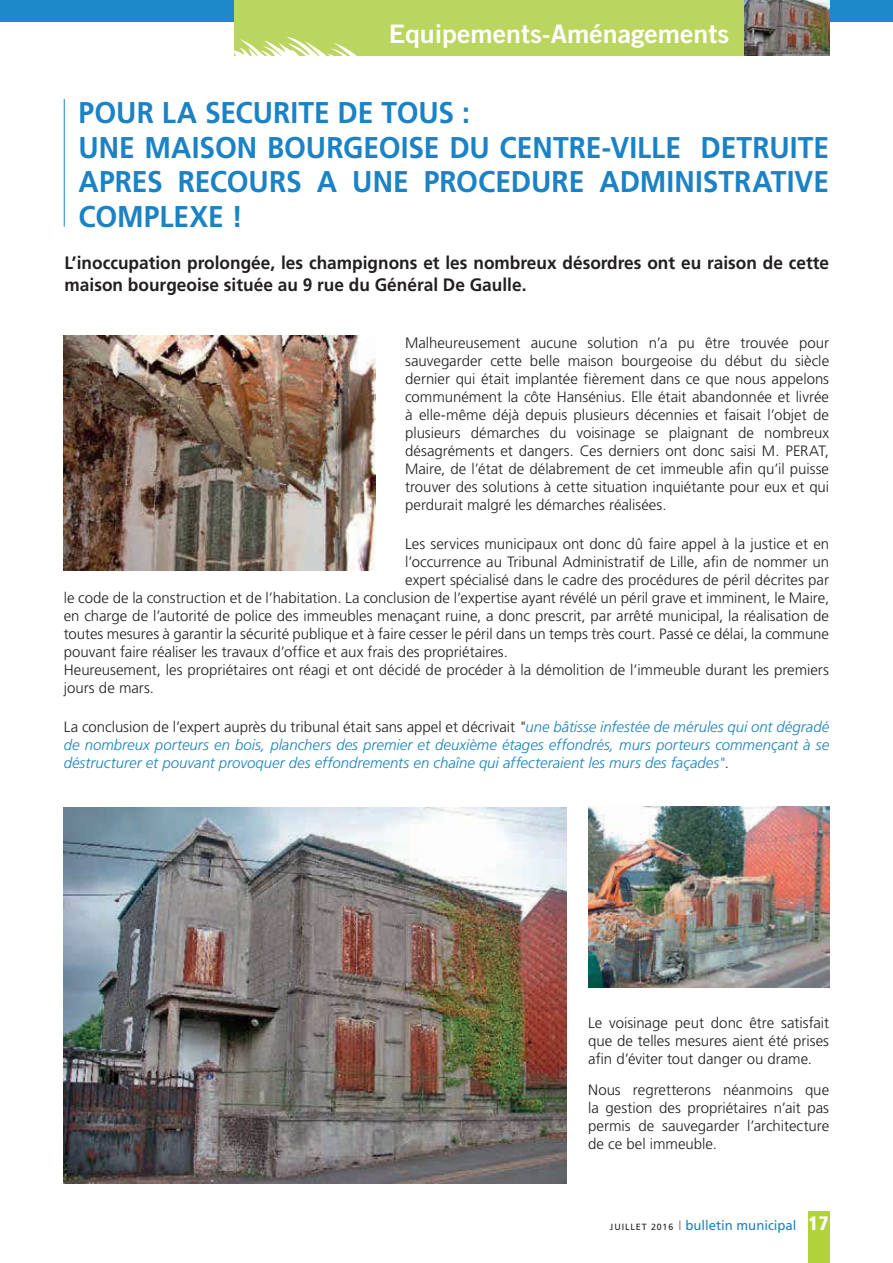
<style>
.page{position:relative;width:893px;height:1263px;background:#fff}
.page>*{position:absolute;margin:0;border:0;box-sizing:border-box;transform-origin:0 0}
.t1{font:700 30px/34.5px "Frutiger";color:#1b82c5;scale:.94 1}
.t2{font:25.5px "Trade Gothic Bold Two";color:#fff;scale:1.05 1}
.t3{font:700 18px/21.6px "Frutiger";color:#231f20;scale:.96 1}
.t4{font:300 15px/18px "Frutiger";color:#231f20;text-align:justify}
.t5{font:italic 300 15px/18px "Frutiger";color:#1a83bc;text-align:justify}
.t6{font:13.5px "Frutiger";color:#1b82c5}
.s1{font-style:normal;color:#231f20}
.s2{color:#231f20}
.s3{font-size:9px;color:#231f20}
.s4{color:#939595}
.s5{font-weight:900;font-stretch:condensed;font-size:19.5px;color:#fff}
</style>
<div class="page">
<div style="left:0;top:0;width:893px;height:21px;background:#1d89ca"></div>
<div style="left:808px;top:1212px;width:21px;height:51px;background:#b2d239"></div>
<img style="left:64px;top:807px;width:502px;height:376px">
<div style="left:234px;top:0;width:595px;height:55px;background:#bbd660"></div>
<svg style="left:234px;top:37px;width:134px;height:19px"></svg>
<img style="left:744px;top:0;width:85px;height:55px">
<img style="left:64px;top:336px;width:311px;height:234px">
<hr style="left:64px;top:99px;width:1px;height:128px;background:#1d89ca">
<img style="left:588px;top:807px;width:241px;height:180px">
<h2 class="t2" style="left:389px;top:18px;width:326px">Equipements-Aménagements</h2>
<h1 class="t1" style="left:79px;top:95px;width:800px">POUR LA SECURITE DE TOUS :<br>UNE MAISON BOURGEOISE DU CENTRE-VILLE DETRUITE<br>APRES RECOURS A UNE PROCEDURE ADMINISTRATIVE<br>COMPLEXE !</h1>
<p class="t3" style="left:65px;top:252px;width:798px">L’inoccupation prolongée, les champignons et les nombreux désordres ont eu raison de cette maison bourgeoise située au 9 rue du Général De Gaulle.</p>
<p class="t4" style="left:405px;top:333px;width:426px">Malheureusement aucune solution n’a pu être trouvée pour sauvegarder cette belle maison bourgeoise du début du siècle dernier qui était implantée fièrement dans ce que nous appelons communément la côte Hansénius. Elle était abandonnée et livrée à elle-même déjà depuis plusieurs décennies et faisait l’objet de plusieurs démarches du voisinage se plaignant de nombreux désagréments et dangers. Ces derniers ont donc saisi M. PERAT, Maire, de l’état de délabrement de cet immeuble afin qu’il puisse trouver des solutions à cette situation inquiétante pour eux et qui perdurait malgré les démarches réalisées.</p>
<p class="t4" style="left:405px;top:535px;width:425px">Les services municipaux ont donc dû faire appel à la justice et en</p>
<p class="t4" style="left:405px;top:553px;width:425px">l’occurrence au Tribunal Administratif de Lille, afin de nommer un</p>
<p class="t4" style="left:405px;top:571px;width:425px">expert spécialisé dans le cadre des procédures de péril décrites par</p>
<p class="t4" style="left:64px;top:589px;width:767px">le code de la construction et de l’habitation. La conclusion de l’expertise ayant révélé un péril grave et imminent, le Maire,</p>
<p class="t4" style="left:64px;top:607px;width:767px">en charge de l’autorité de police des immeubles menaçant ruine, a donc prescrit, par arrêté municipal, la réalisation de</p>
<p class="t4" style="left:64px;top:625px;width:767px">toutes mesures à garantir la sécurité publique et à faire cesser le péril dans un temps très court. Passé ce délai, la commune</p>
<p class="t4" style="left:64px;top:643px;width:446px">pouvant faire réaliser les travaux d’office et aux frais des propriétaires.</p>
<p class="t4" style="left:64px;top:661px;width:767px">Heureusement, les propriétaires ont réagi et ont décidé de procéder à la démolition de l’immeuble durant les premiers</p>
<p class="t4" style="left:64px;top:679px;width:92px">jours de mars.</p>
<p class="t5" style="left:64px;top:718px;width:767px"><span class="s1">La conclusion de l’expert auprès du tribunal était sans appel et décrivait</span> <span class="s2">"</span>une bâtisse infestée de mérules qui ont dégradé de nombreux porteurs en bois, planchers des premier et deuxième étages effondrés, murs porteurs commençant à se déstructurer et pouvant provoquer des effondrements en chaîne qui affecteraient les murs des façades"<span class="s1">.</span></p>
<p class="t4" style="left:588px;top:1014px;width:243px">Le voisinage peut donc être satisfait que de telles mesures aient été prises afin d’éviter tout danger ou drame.</p>
<p class="t4" style="left:588px;top:1081px;width:242px">Nous regretterons néanmoins que la gestion des propriétaires n’ait pas permis de sauvegarder l’architecture de ce bel immeuble.</p>
<p class="t6" style="left:610px;top:1217px;width:220px"><span class="s3">JUILLET 2016</span> <span class="s4">I</span> bulletin municipal <span class="s5">17</span></p>
</div>
